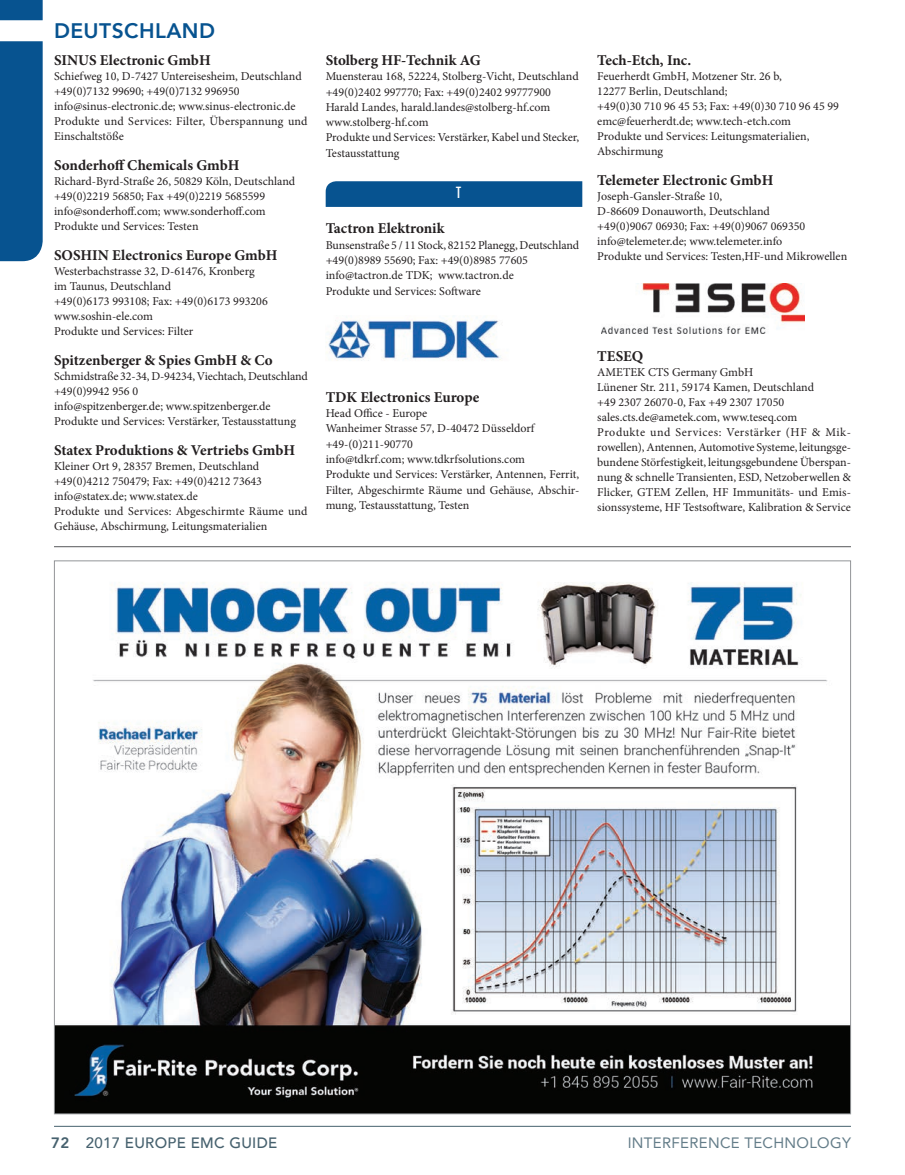
<style>
.page{position:relative;width:905px;height:1175px;background:#fff}
.page>*{position:absolute;margin:0;border:0;box-sizing:border-box;transform-origin:0 0}
.t1{font:800 21px "Avenir";letter-spacing:.02em;color:#075390}
.Body_text{font:700 15px "Minion Pro";color:#231f20}
.t2{font:15px "Avenir";letter-spacing:.02em;color:#647d89}
.t3{font:500 15px "Avenir";letter-spacing:.02em;color:#46616e}
.t4{font:500 condensed 15px "Futura";color:#fff}
.Body_text-2{font:12px/15px "Minion Pro";color:#231f20}
.s1{font-weight:800}
</style>
<div class="page">
<svg style="left:0;top:0;width:43px;height:261px;background:#1e639a"></svg>
<hr style="left:54px;top:1125px;width:796px;height:1px;background:#46616e">
<img style="left:56px;top:582px;width:792px;height:530px">
<svg style="left:326px;top:181px;width:256px;height:26px;background:#0a5591"></svg>
<img style="left:326px;top:317px;width:175px;height:44px">
<img style="left:602px;top:284px;width:202px;height:49px">
<hr style="left:54px;top:546px;width:796px;height:1px;background:#57585a">
<h1 class="t1" style="left:54px;top:15px;width:162px">DEUTSCHLAND</h1>
<p class="Body_text" style="left:54px;top:50px;width:158px">SINUS Electronic GmbH</p>
<p class="Body_text-2" style="left:54px;top:69px;width:249px">Schiefweg 10, D-7427 Untereisesheim, Deutschland</p>
<p class="Body_text-2" style="left:54px;top:84px;width:187px">+49(0)7132 99690; +49(0)7132 996950</p>
<p class="Body_text-2" style="left:54px;top:99px;width:243px">info@sinus-electronic.de; www.sinus-electronic.de</p>
<p class="Body_text-2" style="left:54px;top:114px;width:255px">Produkte und Services: Filter, Überspannung und<br>Einschaltstöße</p>
<p class="Body_text" style="left:54px;top:155px;width:187px">Sonderhoff Chemicals GmbH</p>
<p class="Body_text-2" style="left:54px;top:174px;width:243px">Richard-Byrd-Straße 26, 50829 Köln, Deutschland</p>
<p class="Body_text-2" style="left:54px;top:189px;width:212px">+49(0)2219 56850; Fax +49(0)2219 5685599</p>
<p class="Body_text-2" style="left:54px;top:204px;width:213px">info@sonderhoff.com; www.sonderhoff.com</p>
<p class="Body_text-2" style="left:54px;top:219px;width:146px">Produkte und Services: Testen</p>
<p class="Body_text" style="left:54px;top:245px;width:225px">SOSHIN Electronics Europe GmbH</p>
<p class="Body_text-2" style="left:54px;top:264px;width:202px">Westerbachstrasse 32, D-61476, Kronberg</p>
<p class="Body_text-2" style="left:54px;top:279px;width:118px">im Taunus, Deutschland</p>
<p class="Body_text-2" style="left:54px;top:294px;width:215px">+49(0)6173 993108; Fax: +49(0)6173 993206</p>
<p class="Body_text-2" style="left:54px;top:309px;width:100px">www.soshin-ele.com</p>
<p class="Body_text-2" style="left:54px;top:324px;width:141px">Produkte und Services: Filter</p>
<p class="Body_text" style="left:54px;top:350px;width:220px">Spitzenberger &amp; Spies GmbH &amp; Co</p>
<p class="Body_text-2" style="left:54px;top:369px;width:255px">Schmidstraße 32-34, D-94234, Viechtach, Deutschland</p>
<p class="Body_text-2" style="left:54px;top:384px;width:86px">+49(0)9942 956 0</p>
<p class="Body_text-2" style="left:54px;top:399px;width:218px">info@spitzenberger.de; www.spitzenberger.de</p>
<p class="Body_text-2" style="left:54px;top:414px;width:243px">Produkte und Services: Verstärker, Testausstattung</p>
<p class="Body_text" style="left:54px;top:440px;width:243px">Statex Produktions &amp; Vertriebs GmbH</p>
<p class="Body_text-2" style="left:54px;top:459px;width:207px">Kleiner Ort 9, 28357 Bremen, Deutschland</p>
<p class="Body_text-2" style="left:54px;top:474px;width:209px">+49(0)4212 750479; Fax: +49(0)4212 73643</p>
<p class="Body_text-2" style="left:54px;top:489px;width:145px">info@statex.de; www.statex.de</p>
<p class="Body_text-2" style="left:54px;top:504px;width:255px">Produkte und Services: Abgeschirmte Räume und<br>Gehäuse, Abschirmung, Leitungsmaterialien</p>
<p class="Body_text" style="left:326px;top:50px;width:157px">Stolberg HF-Technik AG</p>
<p class="Body_text-2" style="left:326px;top:69px;width:254px">Muensterau 168, 52224, Stolberg-Vicht, Deutschland</p>
<p class="Body_text-2" style="left:326px;top:84px;width:227px">+49(0)2402 997770; Fax: +49(0)2402 99777900</p>
<p class="Body_text-2" style="left:326px;top:100px;width:226px">Harald Landes, harald.landes@stolberg-hf.com</p>
<p class="Body_text-2" style="left:326px;top:115px;width:104px">www.stolberg-hf.com</p>
<p class="Body_text-2" style="left:326px;top:130px;width:255px">Produkte und Services: Verstärker, Kabel und Stecker,<br>Testausstattung</p>
<p class="t4" style="left:456px;top:183px;width:6px">T</p>
<p class="Body_text" style="left:326px;top:218px;width:120px">Tactron Elektronik</p>
<p class="Body_text-2" style="left:326px;top:237px;width:255px">Bunsenstraße 5 / 11 Stock, 82152 Planegg, Deutschland</p>
<p class="Body_text-2" style="left:326px;top:253px;width:204px">+49(0)8989 55690; Fax: +49(0)8985 77605</p>
<p class="Body_text-2" style="left:326px;top:268px;width:190px">info@tactron.de TDK; www.tactron.de</p>
<p class="Body_text-2" style="left:326px;top:283px;width:157px">Produkte und Services: Software</p>
<p class="Body_text" style="left:326px;top:386px;width:155px">TDK Electronics Europe</p>
<p class="Body_text-2" style="left:326px;top:406px;width:103px">Head Office - Europe</p>
<p class="Body_text-2" style="left:326px;top:421px;width:210px">Wanheimer Strasse 57, D-40472 Düsseldorf</p>
<p class="Body_text-2" style="left:326px;top:436px;width:89px">+49-(0)211-90770</p>
<p class="Body_text-2" style="left:326px;top:451px;width:201px">info@tdkrf.com; www.tdkrfsolutions.com</p>
<p class="Body_text-2" style="left:326px;top:467px;width:255px;text-align:justify">Produkte und Services: Verstärker, Antennen, Ferrit, Filter, Abgeschirmte Räume und Gehäuse, Abschir&shy;mung, Testausstattung, Testen</p>
<p class="Body_text" style="left:597px;top:50px;width:95px">Tech-Etch, Inc.</p>
<p class="Body_text-2" style="left:597px;top:69px;width:186px">Feuerherdt GmbH, Motzener Str. 26 b,</p>
<p class="Body_text-2" style="left:597px;top:84px;width:132px">12277 Berlin, Deutschland;</p>
<p class="Body_text-2" style="left:597px;top:99px;width:243px">+49(0)30 710 96 45 53; Fax: +49(0)30 710 96 45 99</p>
<p class="Body_text-2" style="left:597px;top:114px;width:195px">emc@feuerherdt.de; www.tech-etch.com</p>
<p class="Body_text-2" style="left:597px;top:129px;width:213px">Produkte und Services: Leitungsmaterialien,</p>
<p class="Body_text-2" style="left:597px;top:144px;width:67px">Abschirmung</p>
<p class="Body_text" style="left:597px;top:170px;width:177px">Telemeter Electronic GmbH</p>
<p class="Body_text-2" style="left:597px;top:189px;width:126px">Joseph-Gansler-Straße 10,</p>
<p class="Body_text-2" style="left:597px;top:204px;width:174px">D-86609 Donauworth, Deutschland</p>
<p class="Body_text-2" style="left:597px;top:219px;width:209px">+49(0)9067 06930; Fax: +49(0)9067 069350</p>
<p class="Body_text-2" style="left:597px;top:234px;width:186px">info@telemeter.de; www.telemeter.info</p>
<p class="Body_text-2" style="left:597px;top:249px;width:251px">Produkte und Services: Testen,HF-und Mikrowellen</p>
<p class="Body_text" style="left:597px;top:345px;width:47px">TESEQ</p>
<p class="Body_text-2" style="left:597px;top:364px;width:157px">AMETEK CTS Germany GmbH</p>
<p class="Body_text-2" style="left:597px;top:379px;width:218px">Lünener Str. 211, 59174 Kamen, Deutschland</p>
<p class="Body_text-2" style="left:597px;top:394px;width:188px">+49 2307 26070-0, Fax +49 2307 17050</p>
<p class="Body_text-2" style="left:597px;top:409px;width:202px">sales.cts.de@ametek.com, www.teseq.com</p>
<p class="Body_text-2" style="left:597px;top:424px;width:255px;text-align:justify">Produkte und Services: Verstärker (HF &amp; Mik&shy;rowellen), Antennen, Automotive Systeme, leitungsge&shy;bundene Störfestigkeit, leitungsgebundene Überspan&shy;nung &amp; schnelle Transienten, ESD, Netzoberwellen &amp; Flicker, GTEM Zellen, HF Immunitäts- und Emis&shy;sionssysteme, HF Testsoftware, Kalibration &amp; Service</p>
<p class="t3" style="left:51px;top:1129px;width:228px"><span class="s1">72</span> 2017 EUROPE EMC GUIDE</p>
<p class="t2" style="left:627px;top:1130px;width:225px">INTERFERENCE TECHNOLOGY</p>
</div>
